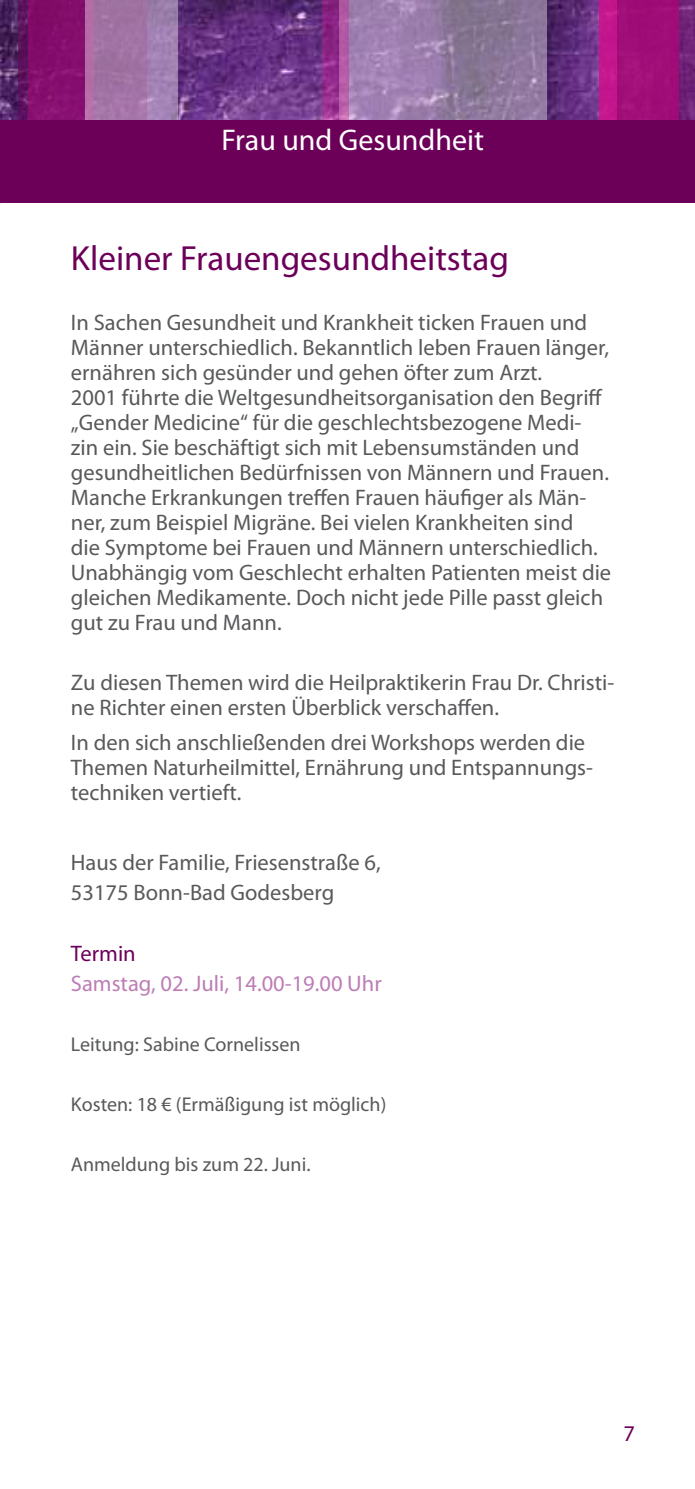
<style>
.page{position:relative;width:695px;height:1489px;background:#fff}
.page>*{position:absolute;margin:0;border:0;box-sizing:border-box;transform-origin:0 0}
.t1{font:35px "Myriad Pro";color:#6c0059}
.t2{font:30px "Myriad Pro";color:#fff}
.t3{font:22.5px/25px "Myriad Pro";color:#58595b}
.t4{font:22.5px "Myriad Pro";color:#bd7db6}
.t5{font:22.5px "Myriad Pro";color:#6c0059}
.t6{font:20px "Myriad Pro";color:#58595b}
</style>
<div class="page">
<img style="left:0;top:0;width:598px;height:120px">
<svg style="left:349px;top:0;width:197px;height:120px;background:#957ca4"></svg>
<svg style="left:18px;top:0;width:67px;height:120px;background:#7e0e6a"></svg>
<div style="left:598px;top:0;width:80px;height:136px;background:#c3168d"></div>
<svg style="left:616px;top:0;width:78px;height:120px;background:#981178"></svg>
<svg style="left:85px;top:0;width:92px;height:120px;background:#a376a9"></svg>
<svg style="left:322px;top:0;width:27px;height:120px;background:#9d3c94"></svg>
<hr style="left:0;top:120px;width:1px;height:83px;background:#6c0059">
<div style="left:1px;top:120px;width:693px;height:83px;background:#6c0059"></div>
<h2 class="t2" style="left:221px;top:121px;width:264px">Frau und Gesundheit</h2>
<h1 class="t1" style="left:71px;top:237px;width:439px">Kleiner Frauengesundheitstag</h1>
<p class="t3" style="left:71px;top:310px;width:541px">In Sachen Gesundheit und Krankheit ticken Frauen und Männer unterschiedlich. Bekanntlich leben Frauen länger, ernähren sich gesünder und gehen öfter zum Arzt.<br>2001 führte die Weltgesundheitsorganisation den Begriff „Gender Medicine“ für die geschlechtsbezogene Medi&shy;zin ein. Sie beschäftigt sich mit Lebensumständen und gesundheitlichen Bedürfnissen von Männern und Frauen.<br>Manche Erkrankungen treffen Frauen häufiger als Män&shy;ner, zum Beispiel Migräne. Bei vielen Krankheiten sind<br>die Symptome bei Frauen und Männern unterschiedlich.<br>Unabhängig vom Geschlecht erhalten Patienten meist die gleichen Medikamente. Doch nicht jede Pille passt gleich gut zu Frau und Mann.</p>
<p class="t3" style="left:71px;top:670px;width:545px">Zu diesen Themen wird die Heilpraktikerin Frau Dr. Christi&shy;ne Richter einen ersten Überblick verschaffen.</p>
<p class="t3" style="left:71px;top:730px;width:523px">In den sich anschließenden drei Workshops werden die<br>Themen Naturheilmittel, Ernährung und Entspannungs&shy;techniken vertieft.</p>
<p class="t3" style="left:71px;top:847px;width:311px;line-height:30px">Haus der Familie, Friesenstraße 6,<br>53175 Bonn-Bad Godesberg</p>
<p class="t5" style="left:71px;top:939px;width:66px">Termin</p>
<p class="t4" style="left:71px;top:969px;width:312px">Samstag, 02. Juli, 14.00-19.00 Uhr</p>
<p class="t6" style="left:71px;top:1031px;width:231px">Leitung: Sabine Cornelissen</p>
<p class="t6" style="left:71px;top:1091px;width:317px">Kosten: 18 € (Ermäßigung ist möglich)</p>
<p class="t6" style="left:71px;top:1151px;width:241px">Anmeldung bis zum 22. Juni.</p>
<p class="t5" style="left:623px;top:1419px;width:13px">7</p>
</div>
